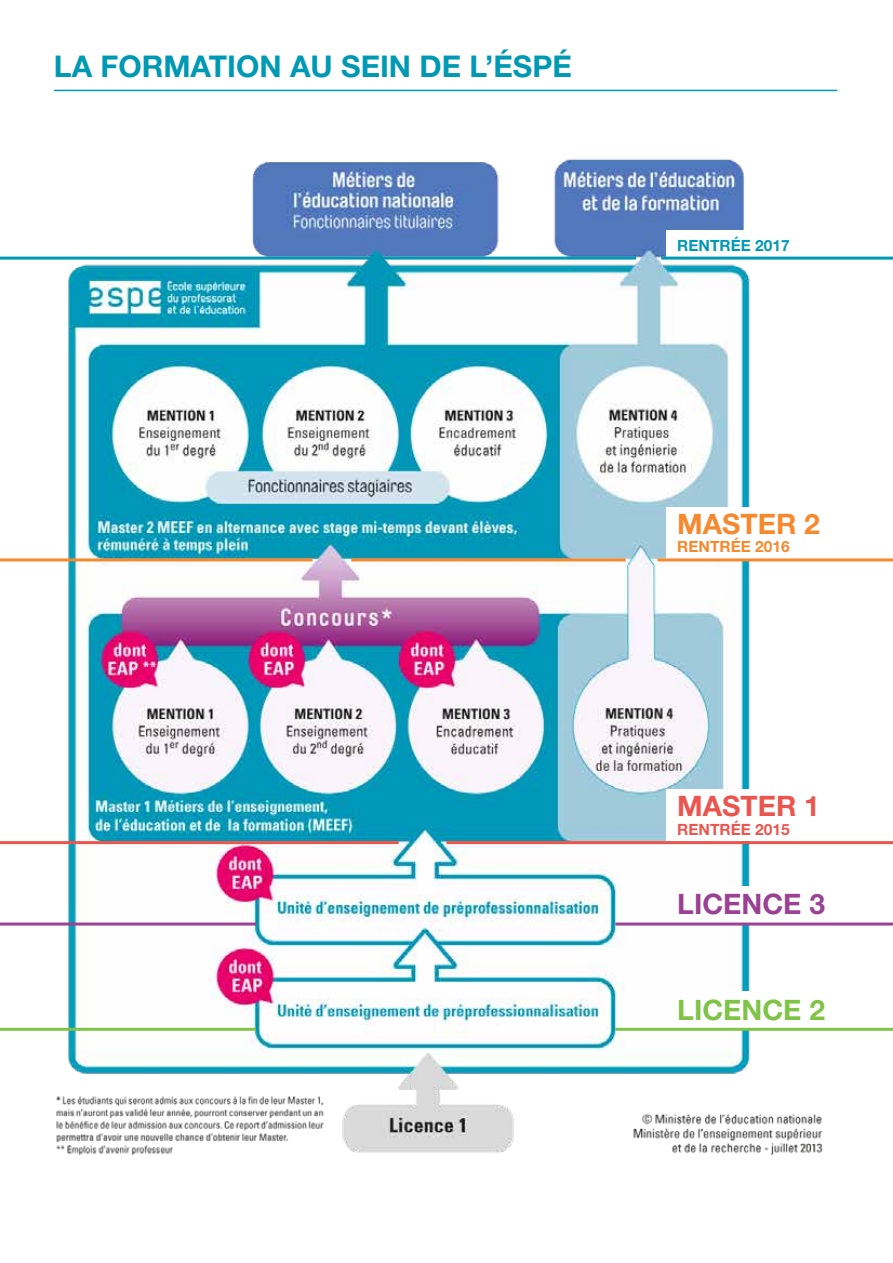
<style>
.page{position:relative;width:893px;height:1263px;background:#fff}
.page>*{position:absolute;margin:0;border:0;box-sizing:border-box;transform-origin:0 0}
.t1{font:700 30px "Helvetica Neue";color:#0099b4}
.t2{font:700 28.2px "Helvetica Neue";color:#9a4194}
.t3{font:700 28.2px "Helvetica Neue";color:#7fc347}
.t4{font:700 28.2px "Helvetica Neue";color:#f6892d}
.t5{font:700 28.2px "Helvetica Neue";color:#eb554e}
.t6{font:700 15.45px "Helvetica Neue";color:#f6892d}
.t7{font:700 15.45px "Helvetica Neue";color:#0099b4}
.t8{font:700 15.45px "Helvetica Neue";color:#eb554e}
</style>
<div class="page">
<img style="left:54px;top:159px;width:769px;height:996px">
<div style="left:755px;top:267px;width:88px;height:807px;background:#fff"></div>
<div style="left:667px;top:507px;width:226px;height:51px;background:#fff"></div>
<div style="left:667px;top:230px;width:226px;height:27px;background:#fff"></div>
<div style="left:667px;top:790px;width:226px;height:51px;background:#fff"></div>
<div style="left:667px;top:885px;width:226px;height:37px;background:#fff"></div>
<div style="left:667px;top:991px;width:226px;height:37px;background:#fff"></div>
<hr style="left:54px;top:90px;width:783px;height:1px;background:#0099b4">
<hr style="left:657px;top:558px;width:236px;height:3px;background:#f6892d">
<hr style="left:661px;top:257px;width:232px;height:3px;background:#0099b4">
<hr style="left:0;top:257px;width:636px;height:3px;background:#0099b4">
<hr style="left:351px;top:558px;width:275px;height:3px;background:#f6892d">
<hr style="left:0;top:558px;width:313px;height:3px;background:#f6892d">
<hr style="left:446px;top:841px;width:447px;height:3px;background:#eb554e">
<hr style="left:0;top:841px;width:399px;height:3px;background:#eb554e">
<hr style="left:615px;top:922px;width:278px;height:3px;background:#9a4194">
<hr style="left:0;top:922px;width:256px;height:3px;background:#9a4194">
<hr style="left:615px;top:1028px;width:278px;height:3px;background:#7fc347">
<hr style="left:0;top:1028px;width:256px;height:3px;background:#7fc347">
<p class="t1" style="left:54px;top:48px;width:519px">LA FORMATION AU SEIN DE L’ÉSPÉ</p>
<p class="t7" style="left:677px;top:235px;width:114px">RENTRÉE 2017</p>
<p class="t4" style="left:677px;top:506px;width:144px">MASTER 2</p>
<p class="t6" style="left:677px;top:537px;width:114px">RENTRÉE 2016</p>
<p class="t5" style="left:677px;top:789px;width:144px">MASTER 1</p>
<p class="t8" style="left:677px;top:820px;width:114px">RENTRÉE 2015</p>
<p class="t2" style="left:677px;top:887px;width:149px">LICENCE 3</p>
<p class="t3" style="left:677px;top:992px;width:149px">LICENCE 2</p>
</div>
